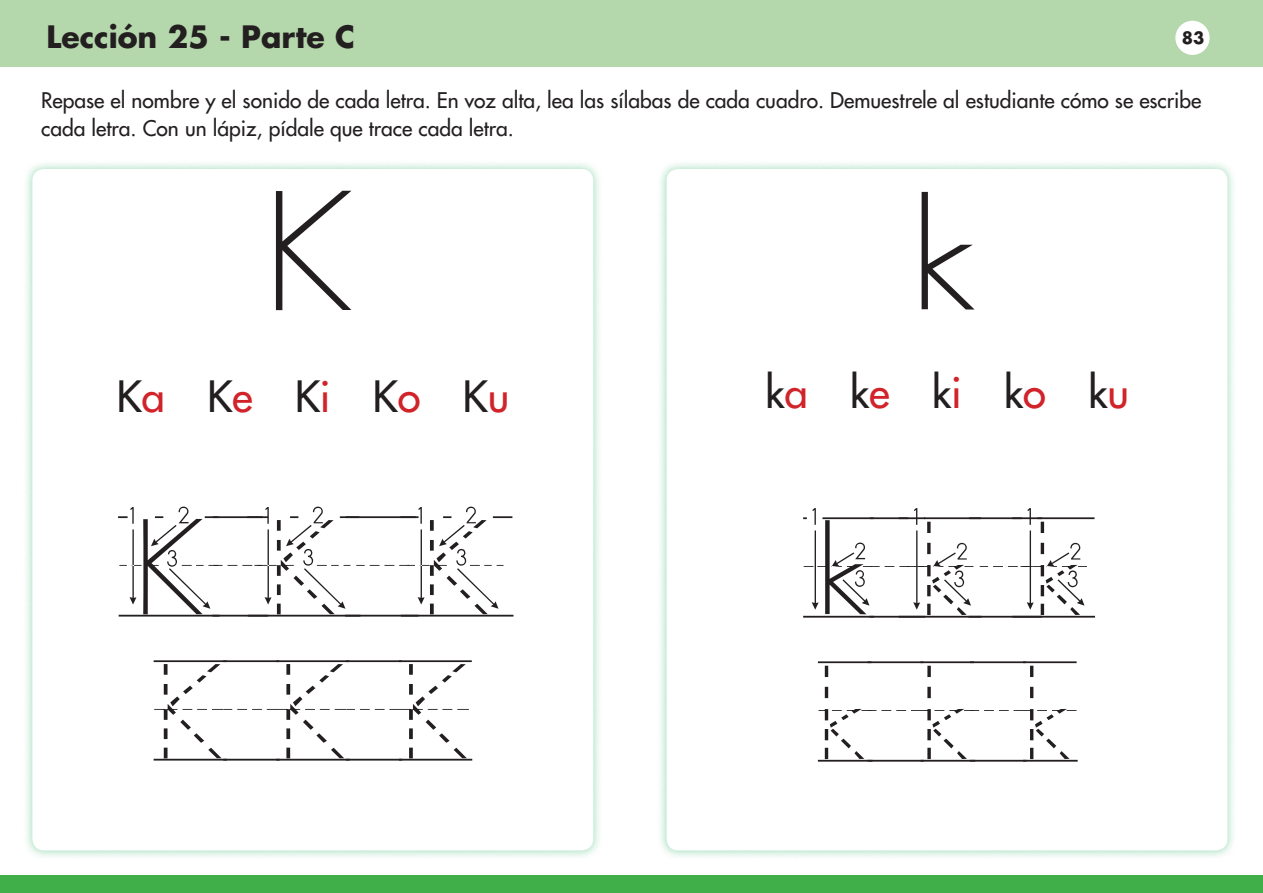
<style>
.page{position:relative;width:1263px;height:893px;background:#fff}
.page>*{position:absolute;margin:0;border:0;box-sizing:border-box;transform-origin:0 0}
.t1{font:150px "Abc Print";color:#231f20}
.t2{font:120px "Abc Print Arrow Dotted";color:#231f20}
.t3{font:120px "Abc Print Dotted Lined";color:#231f20}
.t4{font:500 42px "Futura Std";color:#231f20}
.t5{font:700 30px "Futura Std";color:#231f20}
.t6{font:500 21px/28.5px "Futura Std";color:#231f20}
.t7{font:700 16.5px "Futura Std";color:#231f20}
.s1{color:#d1232a}
.s2{font-family:"Abc Print Arrow"}
</style>
<div class="page">
<div style="left:657px;top:159px;width:580px;height:701px;background:#00a54d;opacity:.4"></div>
<div style="left:666px;top:169px;width:561px;height:681px;background:#fff;border-radius:12px"></div>
<div style="left:22px;top:159px;width:581px;height:701px;background:#00a54d;opacity:.4"></div>
<div style="left:32px;top:169px;width:561px;height:681px;background:#fff;border-radius:12px"></div>
<div style="left:0;top:876px;width:1263px;height:17px;background:#40ae49"></div>
<div style="left:0;top:0;width:1263px;height:66px;background:#b5d7ac"></div>
<div style="left:1175px;top:21px;width:34px;height:34px;background:#fff;border-radius:50%"></div>
<p class="t5" style="left:47px;top:16px;width:310px">Lección 25 - Parte C</p>
<p class="t5" style="left:47px;top:16px;width:221px">PLACEHOLDER</p>
<p class="t7" style="left:1182px;top:27px;width:24px">83</p>
<p class="t6" style="left:41px;top:86px;width:1162px">Repase el nombre y el sonido de cada letra. En voz alta, lea las sílabas de cada cuadro. Demuestrele al estudiante cómo se escribe cada letra. Con un lápiz, pídale que trace cada letra.</p>
<p class="t1" style="left:270px;top:168px;width:88px">K</p>
<p class="t4" style="left:116px;top:370px;width:394px">K<span class="s1">a</span> K<span class="s1">e</span> K<span class="s1">i</span> K<span class="s1">o</span> K<span class="s1">u</span></p>
<p class="t2" style="left:120px;top:497px;width:386px"><span class="s2">K/</span>K/K</p>
<p class="t3" style="left:155px;top:646px;width:316px">K/K/K</p>
<p class="t1" style="left:917px;top:168px;width:61px">k</p>
<p class="t4" style="left:765px;top:366px;width:365px">k<span class="s1">a</span> k<span class="s1">e</span> k<span class="s1">i</span> k<span class="s1">o</span> k<span class="s1">u</span></p>
<p class="t2" style="left:805px;top:498px;width:286px"><span class="s2">k/</span>k/k</p>
<p class="t3" style="left:820px;top:647px;width:256px">k/k/k</p>
</div>
